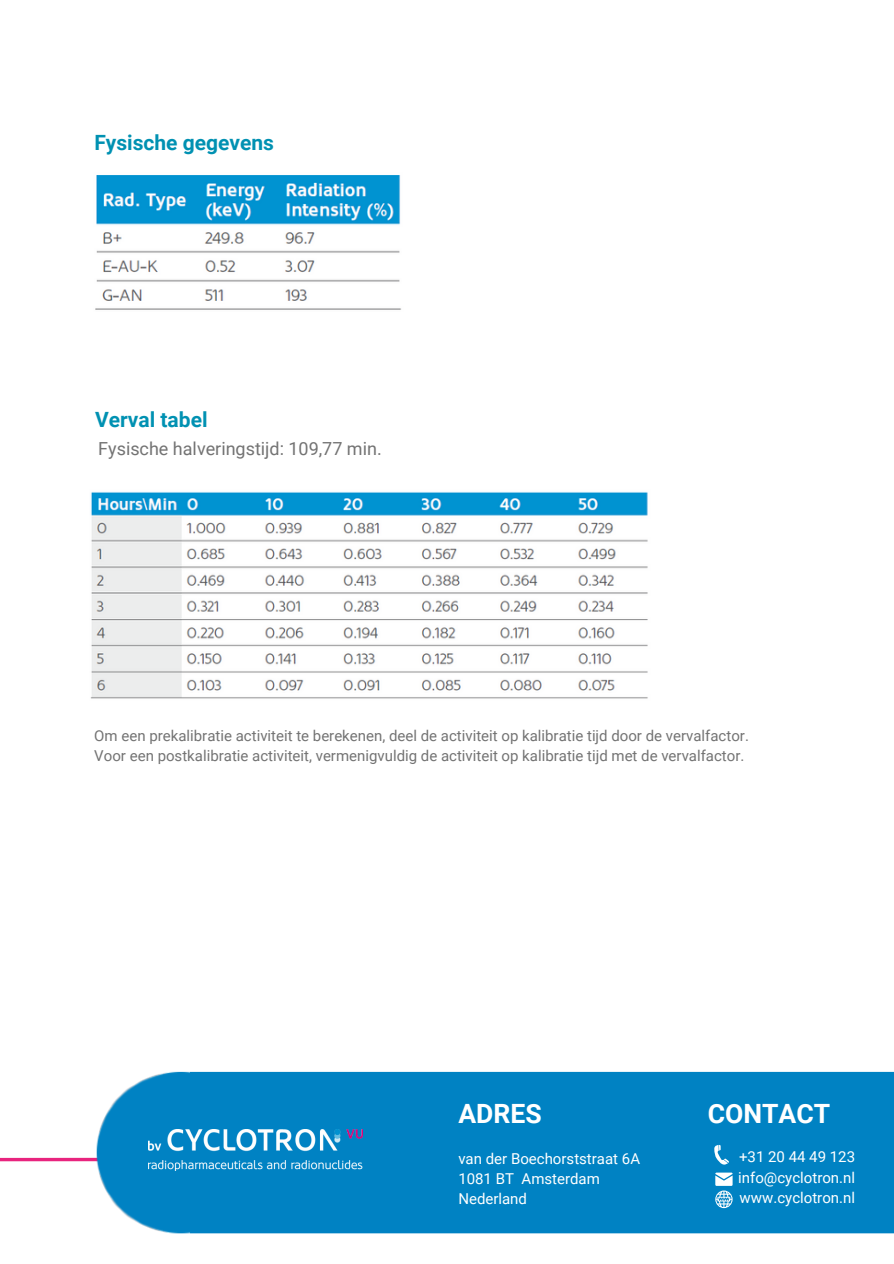
<style>
.page{position:relative;width:894px;height:1264px;background:#fff}
.page>*{position:absolute;margin:0;border:0;box-sizing:border-box;transform-origin:0 0}
.t1{font:700 26.55px "Roboto";color:#fff}
.t2{font:700 21px "Roboto";color:#0091b2}
.t3{font:18px "Roboto";color:#737373}
.t4{font:15px "Roboto";color:#737373}
.t5{font:15px "Roboto";color:#fff}
</style>
<div class="page">
<svg style="left:0;top:1157px;width:80px;height:5px"></svg>
<div style="left:80px;top:1071px;width:813px;height:163px;background:#0082c3"></div>
<svg style="left:714px;top:1144px;width:14px;height:20px"></svg>
<svg style="left:715px;top:1172px;width:17px;height:36px"></svg>
<img style="left:149px;top:1129px;width:214px;height:41px">
<img style="left:95px;top:175px;width:306px;height:135px">
<img style="left:90px;top:492px;width:558px;height:207px">
<p class="t2" style="left:94px;top:130px;width:181px">Fysische gegevens</p>
<h1 class="t2" style="left:95px;top:407px;width:114px">Verval tabel</h1>
<p class="t3" style="left:98px;top:438px;width:285px">Fysische halveringstijd: 109,77 min.</p>
<p class="t4" style="left:94px;top:726px;width:656px">Om een prekalibratie activiteit te berekenen, deel de activiteit op kalibratie tijd door de vervalfactor.</p>
<p class="t4" style="left:94px;top:747px;width:651px">Voor een postkalibratie activiteit, vermenigvuldig de activiteit op kalibratie tijd met de vervalfactor.</p>
<h2 class="t1" style="left:458px;top:1098px;width:85px">ADRES</h2>
<p class="t1" style="left:707px;top:1098px;width:124px">CONTACT</p>
<h2 class="t5" style="left:458px;top:1149px;width:183px">van der Boechorststraat 6A</h2>
<h3 class="t5" style="left:458px;top:1169px;width:143px">1081 BT Amsterdam</h3>
<p class="t5" style="left:458px;top:1190px;width:70px">Nederland</p>
<p class="t5" style="left:738px;top:1148px;width:117px">+31 20 44 49 123</p>
<p class="t5" style="left:738px;top:1168px;width:118px">info@cyclotron.nl</p>
<p class="t5" style="left:739px;top:1188px;width:117px">www.cyclotron.nl</p>
</div>
